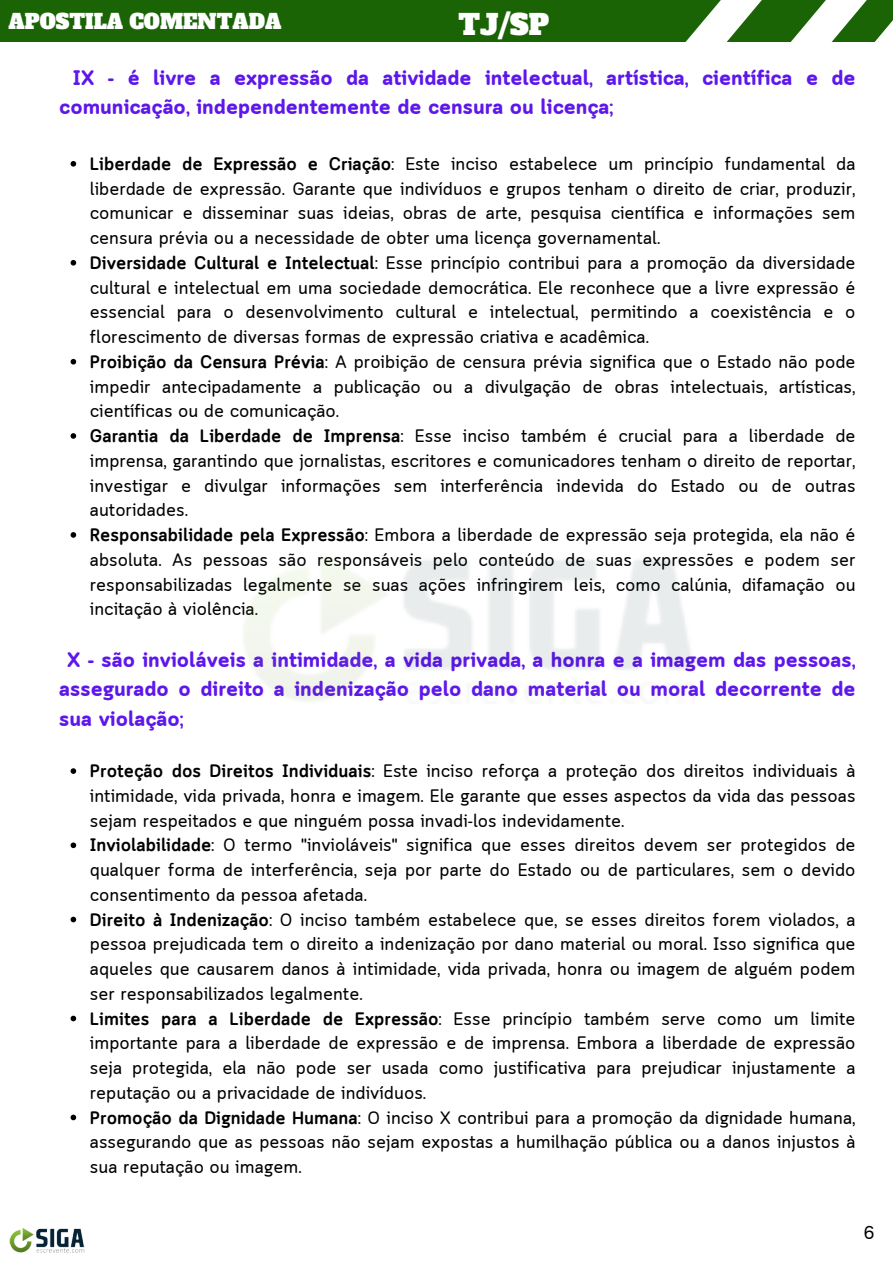
<style>
.page{position:relative;width:893px;height:1264px;background:#fff}
.page>*{position:absolute;margin:0;border:0;box-sizing:border-box;transform-origin:0 0}
.t1{font:27.75px "Alfa Slab One";color:#fff}
.t2{font:700 21px/29.2px "Cloud Soft";color:#5e17eb}
.t3{font:20.25px "Alfa Slab One";color:#fff}
.t4{font:18.75px "Cloud Soft";color:#000}
.t5{font:18px/24.8px "Cloud Soft";color:#000;text-align:justify}
.s1{font-weight:600}
</style>
<div class="page">
<svg style="left:0;top:0;width:892px;height:42px;background:#2f721d"></svg>
<svg style="left:71px;top:161px;width:5px;height:6px"></svg>
<svg style="left:71px;top:260px;width:5px;height:5px"></svg>
<svg style="left:71px;top:359px;width:5px;height:5px"></svg>
<svg style="left:71px;top:433px;width:5px;height:6px"></svg>
<svg style="left:71px;top:532px;width:5px;height:5px"></svg>
<svg style="left:71px;top:768px;width:5px;height:6px"></svg>
<svg style="left:71px;top:842px;width:5px;height:6px"></svg>
<svg style="left:71px;top:916px;width:5px;height:6px"></svg>
<svg style="left:71px;top:1015px;width:5px;height:6px"></svg>
<svg style="left:71px;top:1114px;width:5px;height:6px"></svg>
<img style="left:9px;top:1227px;width:76px;height:26px">
<p class="t3" style="left:9px;top:8px;width:274px">APOSTILA COMENTADA</p>
<p class="t1" style="left:458px;top:6px;width:92px">TJ/SP</p>
<p class="t2" style="left:59px;top:64px;width:797px;text-indent:13px">IX - é livre a expressão da atividade intelectual, artística, científica e de comunicação, independentemente de censura ou licença;</p>
<p class="t5" style="left:90px;top:153px;width:767px"><span class="s1">Liberdade de Expressão e Criação</span>: Este inciso estabelece um princípio fundamental da liberdade de expressão. Garante que indivíduos e grupos tenham o direito de criar, produzir, comunicar e disseminar suas ideias, obras de arte, pesquisa científica e informações sem censura prévia ou a necessidade de obter uma licença governamental.</p>
<p class="t5" style="left:90px;top:252px;width:767px"><span class="s1">Diversidade Cultural e Intelectual</span>: Esse princípio contribui para a promoção da diversidade cultural e intelectual em uma sociedade democrática. Ele reconhece que a livre expressão é essencial para o desenvolvimento cultural e intelectual, permitindo a coexistência e o florescimento de diversas formas de expressão criativa e acadêmica.</p>
<p class="t5" style="left:90px;top:351px;width:767px"><span class="s1">Proibição da Censura Prévia</span>: A proibição de censura prévia significa que o Estado não pode impedir antecipadamente a publicação ou a divulgação de obras intelectuais, artísticas, científicas ou de comunicação.</p>
<p class="t5" style="left:90px;top:425px;width:767px"><span class="s1">Garantia da Liberdade de Imprensa</span>: Esse inciso também é crucial para a liberdade de imprensa, garantindo que jornalistas, escritores e comunicadores tenham o direito de reportar, investigar e divulgar informações sem interferência indevida do Estado ou de outras autoridades.</p>
<p class="t5" style="left:90px;top:524px;width:767px"><span class="s1">Responsabilidade pela Expressão</span>: Embora a liberdade de expressão seja protegida, ela não é absoluta. As pessoas são responsáveis pelo conteúdo de suas expressões e podem ser responsabilizadas legalmente se suas ações infringirem leis, como calúnia, difamação ou incitação à violência.</p>
<p class="t2" style="left:59px;top:647px;width:797px;text-align:justify;text-indent:7px">X - são invioláveis a intimidade, a vida privada, a honra e a imagem das pessoas, assegurado o direito a indenização pelo dano material ou moral decorrente de sua violação;</p>
<p class="t5" style="left:90px;top:760px;width:767px"><span class="s1">Proteção dos Direitos Individuais</span>: Este inciso reforça a proteção dos direitos individuais à intimidade, vida privada, honra e imagem. Ele garante que esses aspectos da vida das pessoas sejam respeitados e que ninguém possa invadi-los indevidamente.</p>
<p class="t5" style="left:90px;top:834px;width:767px"><span class="s1">Inviolabilidade</span>: O termo "invioláveis" significa que esses direitos devem ser protegidos de qualquer forma de interferência, seja por parte do Estado ou de particulares, sem o devido consentimento da pessoa afetada.</p>
<p class="t5" style="left:90px;top:908px;width:767px"><span class="s1">Direito à Indenização</span>: O inciso também estabelece que, se esses direitos forem violados, a pessoa prejudicada tem o direito a indenização por dano material ou moral. Isso significa que aqueles que causarem danos à intimidade, vida privada, honra ou imagem de alguém podem ser responsabilizados legalmente.</p>
<p class="t5" style="left:90px;top:1007px;width:767px"><span class="s1">Limites para a Liberdade de Expressão</span>: Esse princípio também serve como um limite importante para a liberdade de expressão e de imprensa. Embora a liberdade de expressão seja protegida, ela não pode ser usada como justificativa para prejudicar injustamente a reputação ou a privacidade de indivíduos.</p>
<p class="t5" style="left:90px;top:1106px;width:767px"><span class="s1">Promoção da Dignidade Humana</span>: O inciso X contribui para a promoção da dignidade humana, assegurando que as pessoas não sejam expostas a humilhação pública ou a danos injustos à sua reputação ou imagem.</p>
<p class="t4" style="left:863px;top:1221px;width:12px">6</p>
</div>
